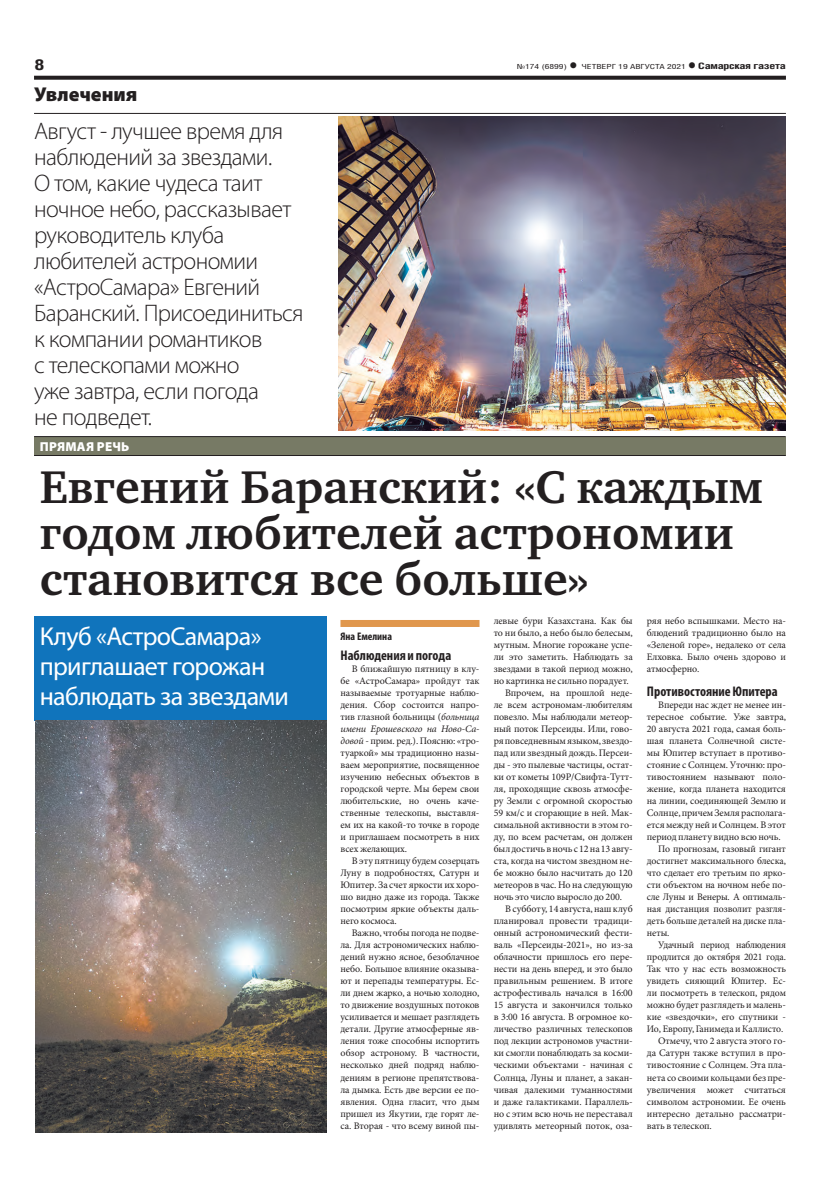
<style>
.page{position:relative;width:820px;height:1191px;background:#fff}
.page>*{position:absolute;margin:0;border:0;box-sizing:border-box;transform-origin:0 0}
.t1{font:700 47px/46px "Charter C";color:#231f20}
.t2{font:26px/30px "Myriad Pro";letter-spacing:-.025em;color:#fff}
.t3{font:300 24px/26px "Myriad Pro";letter-spacing:-.025em;color:#231f20}
.t4{font:900 20px "Myriad Pro";color:#231f20}
.t5{font:700 15px "Helios Cond";color:#231f20;scale:1.4 1}
.t6{font:700 condensed 14px "Myriad Pro";color:#231f20}
.t7{font:900 13px "Myriad Pro";letter-spacing:.02em;color:#fff}
.t8{font:700 condensed 11px "Myriad Pro";color:#231f20}
.t9{font:10px/12px "Minion Pro";letter-spacing:-.01em;color:#231f20;text-align:justify}
.t10{font:700 9px "Helios Cond";letter-spacing:-.02em;color:#231f20;scale:1.4 1}
.t11{font:7px "Helios Cond";color:#231f20;scale:1.4 1}
.s1{font-weight:700;font-size:16px}
.s2{font-size:16px}
.s3{font-style:italic}
</style>
<div class="page">
<svg style="left:34px;top:76px;width:751px;height:4px;background:#322f2f"></svg>
<div style="left:340px;top:620px;width:139px;height:7px;background:#e0974d"></div>
<img style="left:338px;top:117px;width:447px;height:313px">
<div style="left:34px;top:437px;width:751px;height:18px;background:#777a65"></div>
<hr style="left:34px;top:436px;width:751px;height:1px;background:#231f20">
<hr style="left:34px;top:455px;width:751px;height:1px;background:#231f20">
<div style="left:34px;top:616px;width:292px;height:104px;background:#1074bc"></div>
<hr style="left:34px;top:113px;width:751px;height:1px;background:#231f20">
<img style="left:35px;top:720px;width:291px;height:412px">
<h3 class="t5" style="left:34px;top:55px;width:9px">8</h3>
<p class="t11" style="left:516px;top:63px;width:122px">№174 (6899) <span class="s1">•</span> ЧЕТВЕРГ 19 АВГУСТА 2021</p>
<p class="t10" style="left:687px;top:61px;width:72px"><span class="s2">•</span> Самарская газета</p>
<h3 class="t4" style="left:34px;top:83px;width:105px">Увлечения</h3>
<p class="t3" style="left:34px;top:118px;width:271px">Август - лучшее время для наблюдений за звездами.<br>О том, какие чудеса таит ночное небо, рассказывает руководитель клуба любителей астрономии «АстроСамара» Евгений<br>Баранский. Присоединиться к компании романтиков<br>с телескопами можно<br>уже завтра, если погода<br>не подведет.</p>
<h3 class="t7" style="left:40px;top:439px;width:91px">ПРЯМАЯ РЕЧЬ</h3>
<h1 class="t1" style="left:40px;top:464px;width:724px">Евгений Баранский: «С каждым годом любителей астрономии становится все больше»</h1>
<h2 class="t2" style="left:40px;top:621px;width:251px">Клуб «АстроСамара» приглашает горожан наблюдать за звездами</h2>
<p class="t9" style="left:493px;top:615px;width:140px">левые бури Казахстана. Как бы</p>
<p class="t9" style="left:493px;top:627px;width:140px">то ни было, а небо было белесым,</p>
<p class="t9" style="left:493px;top:639px;width:140px">мутным. Многие горожане успе-</p>
<p class="t9" style="left:493px;top:651px;width:140px">ли это заметить. Наблюдать за</p>
<p class="t9" style="left:493px;top:663px;width:140px">звездами в такой период можно,</p>
<p class="t9" style="left:493px;top:675px;width:137px">но картинка не сильно порадует.</p>
<p class="t9" style="left:505px;top:687px;width:129px">Впрочем, на прошлой неде-</p>
<p class="t9" style="left:493px;top:699px;width:140px">ле всем астрономам-любителям</p>
<p class="t9" style="left:493px;top:711px;width:140px">повезло. Мы наблюдали метеор-</p>
<p class="t9" style="left:493px;top:723px;width:140px">ный поток Персеиды. Или, гово-</p>
<p class="t9" style="left:493px;top:735px;width:140px">ря повседневным языком, звездо-</p>
<p class="t9" style="left:493px;top:747px;width:140px">пад или звездный дождь. Персеи-</p>
<p class="t9" style="left:493px;top:759px;width:140px">ды - это пылевые частицы, остат-</p>
<p class="t9" style="left:493px;top:771px;width:140px">ки от кометы 109P/Свифта-Тутт-</p>
<p class="t9" style="left:493px;top:783px;width:140px">ля, проходящие сквозь атмосфе-</p>
<p class="t9" style="left:493px;top:795px;width:140px">ру Земли с огромной скоростью</p>
<p class="t9" style="left:493px;top:807px;width:140px">59 км/с и сгорающие в ней. Мак-</p>
<p class="t9" style="left:493px;top:819px;width:140px">симальной активности в этом го-</p>
<p class="t9" style="left:493px;top:831px;width:140px">ду, по всем расчетам, он должен</p>
<p class="t9" style="left:493px;top:843px;width:140px">был достичь в ночь с 12 на 13 авгу-</p>
<p class="t9" style="left:493px;top:855px;width:140px">ста, когда на чистом звездном не-</p>
<p class="t9" style="left:493px;top:867px;width:140px">бе можно было насчитать до 120</p>
<p class="t9" style="left:493px;top:879px;width:140px">метеоров в час. Но на следующую</p>
<p class="t9" style="left:493px;top:891px;width:130px">ночь это число выросло до 200.</p>
<p class="t9" style="left:505px;top:903px;width:129px">В субботу, 14 августа, наш клуб</p>
<p class="t9" style="left:493px;top:915px;width:140px">планировал провести традици-</p>
<p class="t9" style="left:493px;top:927px;width:140px">онный астрономический фести-</p>
<p class="t9" style="left:493px;top:939px;width:140px">валь «Персеиды-2021», но из-за</p>
<p class="t9" style="left:493px;top:951px;width:140px">облачности пришлось его пере-</p>
<p class="t9" style="left:493px;top:963px;width:140px">нести на день вперед, и это было</p>
<p class="t9" style="left:493px;top:975px;width:140px">правильным решением. В итоге</p>
<p class="t9" style="left:493px;top:987px;width:140px">астрофестиваль начался в 16:00</p>
<p class="t9" style="left:493px;top:999px;width:140px">15 августа и закончился только</p>
<p class="t9" style="left:493px;top:1011px;width:140px">в 3:00 16 августа. В огромное ко-</p>
<p class="t9" style="left:493px;top:1023px;width:140px">личество различных телескопов</p>
<p class="t9" style="left:493px;top:1035px;width:140px">под лекции астрономов участни-</p>
<p class="t9" style="left:493px;top:1047px;width:140px">ки смогли понаблюдать за косми-</p>
<p class="t9" style="left:493px;top:1059px;width:140px">ческими объектами - начиная с</p>
<p class="t9" style="left:493px;top:1071px;width:140px">Солнца, Луны и планет, а закан-</p>
<p class="t9" style="left:493px;top:1083px;width:140px">чивая далекими туманностями</p>
<p class="t9" style="left:493px;top:1095px;width:140px">и даже галактиками. Параллель-</p>
<p class="t9" style="left:493px;top:1107px;width:140px">но с этим всю ночь не переставал</p>
<p class="t9" style="left:493px;top:1119px;width:140px">удивлять метеорный поток, оза-</p>
<p class="t9" style="left:646px;top:615px;width:140px">ряя небо вспышками. Место на&shy;блюдений традиционно было на «Зелeной горе», недалеко от села Елховка. Было очень здорово и атмосферно.</p>
<h3 class="t6" style="left:646px;top:683px;width:132px">Противостояние Юпитера</h3>
<p class="t9" style="left:658px;top:699px;width:129px">Впереди нас ждет не менее ин-</p>
<p class="t9" style="left:646px;top:711px;width:140px">тересное событие. Уже завтра,</p>
<p class="t9" style="left:646px;top:723px;width:140px">20 августа 2021 года, самая боль-</p>
<p class="t9" style="left:646px;top:735px;width:140px">шая планета Солнечной систе-</p>
<p class="t9" style="left:646px;top:747px;width:140px">мы Юпитер вступает в противо-</p>
<p class="t9" style="left:646px;top:759px;width:140px">стояние с Солнцем. Уточню: про-</p>
<p class="t9" style="left:646px;top:771px;width:140px">тивостоянием называют поло-</p>
<p class="t9" style="left:646px;top:783px;width:140px">жение, когда планета находится</p>
<p class="t9" style="left:646px;top:795px;width:140px">на линии, соединяющей Землю и</p>
<p class="t9" style="left:646px;top:807px;width:140px">Солнце, причем Земля располага-</p>
<p class="t9" style="left:646px;top:819px;width:140px">ется между ней и Солнцем. В этот</p>
<p class="t9" style="left:646px;top:831px;width:135px">период планету видно всю ночь.</p>
<p class="t9" style="left:658px;top:843px;width:129px">По прогнозам, газовый гигант</p>
<p class="t9" style="left:646px;top:855px;width:140px">достигнет максимального блеска,</p>
<p class="t9" style="left:646px;top:867px;width:140px">что сделает его третьим по ярко-</p>
<p class="t9" style="left:646px;top:879px;width:140px">сти объектом на ночном небе по-</p>
<p class="t9" style="left:646px;top:891px;width:140px">сле Луны и Венеры. А оптималь-</p>
<p class="t9" style="left:646px;top:903px;width:140px">ная дистанция позволит разгля-</p>
<p class="t9" style="left:646px;top:915px;width:140px">деть больше деталей на диске пла-</p>
<p class="t9" style="left:646px;top:927px;width:24px">неты.</p>
<p class="t9" style="left:658px;top:939px;width:129px">Удачный период наблюдения</p>
<p class="t9" style="left:646px;top:951px;width:140px">продлится до октября 2021 года.</p>
<p class="t9" style="left:646px;top:963px;width:140px">Так что у нас есть возможность</p>
<p class="t9" style="left:646px;top:975px;width:140px">увидеть сияющий Юпитер. Ес-</p>
<p class="t9" style="left:646px;top:987px;width:140px">ли посмотреть в телескоп, рядом</p>
<p class="t9" style="left:646px;top:999px;width:140px">можно будет разглядеть и малень-</p>
<p class="t9" style="left:646px;top:1011px;width:140px">кие «звездочки», его спутники -</p>
<p class="t9" style="left:646px;top:1023px;width:138px">Ио, Европу, Ганимеда и Каллисто.</p>
<p class="t9" style="left:658px;top:1035px;width:129px">Отмечу, что 2 августа этого го-</p>
<p class="t9" style="left:646px;top:1047px;width:140px">да Сатурн также вступил в про-</p>
<p class="t9" style="left:646px;top:1059px;width:140px">тивостояние с Солнцем. Эта пла-</p>
<p class="t9" style="left:646px;top:1071px;width:140px">нета со своими кольцами без пре-</p>
<p class="t9" style="left:646px;top:1083px;width:140px">увеличения может считаться</p>
<p class="t9" style="left:646px;top:1095px;width:140px">символом астрономии. Ее очень</p>
<p class="t9" style="left:646px;top:1107px;width:140px">интересно детально рассматри-</p>
<p class="t9" style="left:646px;top:1119px;width:66px">вать в телескоп.</p>
<p class="t8" style="left:340px;top:630px;width:53px">Яна Емелина</p>
<h3 class="t6" style="left:340px;top:647px;width:112px">Наблюдения и погода</h3>
<p class="t9" style="left:340px;top:663px;width:140px;text-indent:11px">В ближайшую пятницу в клу&shy;бе «АстроСамара» пройдут так называемые тротуарные наблю&shy;дения. Сбор состоится напро&shy;тив глазной больницы (<span class="s3">больница имени Ерошевского на Ново-Са&shy;довой</span> - прим. ред.). Поясню: «тро&shy;туаркой» мы традиционно назы&shy;ваем мероприятие, посвященное изучению небесных объектов в городской черте. Мы берем свои любительские, но очень каче&shy;ственные телескопы, выставля&shy;ем их на какой-то точке в городе и приглашаем посмотреть в них всех желающих.</p>
<p class="t9" style="left:340px;top:855px;width:140px;text-indent:11px">В эту пятницу будем созерцать Луну в подробностях, Сатурн и Юпитер. За счет яркости их хоро&shy;шо видно даже из города. Также посмотрим яркие объекты даль&shy;него космоса.</p>
<p class="t9" style="left:340px;top:927px;width:140px;text-indent:11px">Важно, чтобы погода не подве&shy;ла. Для астрономических наблю&shy;дений нужно ясное, безоблачное небо. Большое влияние оказыва&shy;ют и перепады температуры. Ес&shy;ли днем жарко, а ночью холодно, то движение воздушных потоков усиливается и мешает разглядеть детали. Другие атмосферные яв&shy;ления тоже способны испортить обзор астроному. В частности, несколько дней подряд наблю&shy;дениям в регионе препятствова&shy;ла дымка. Есть две версии ее по&shy;явления. Одна гласит, что дым пришел из Якутии, где горят ле&shy;са. Вторая - что всему виной пы-</p>
</div>
